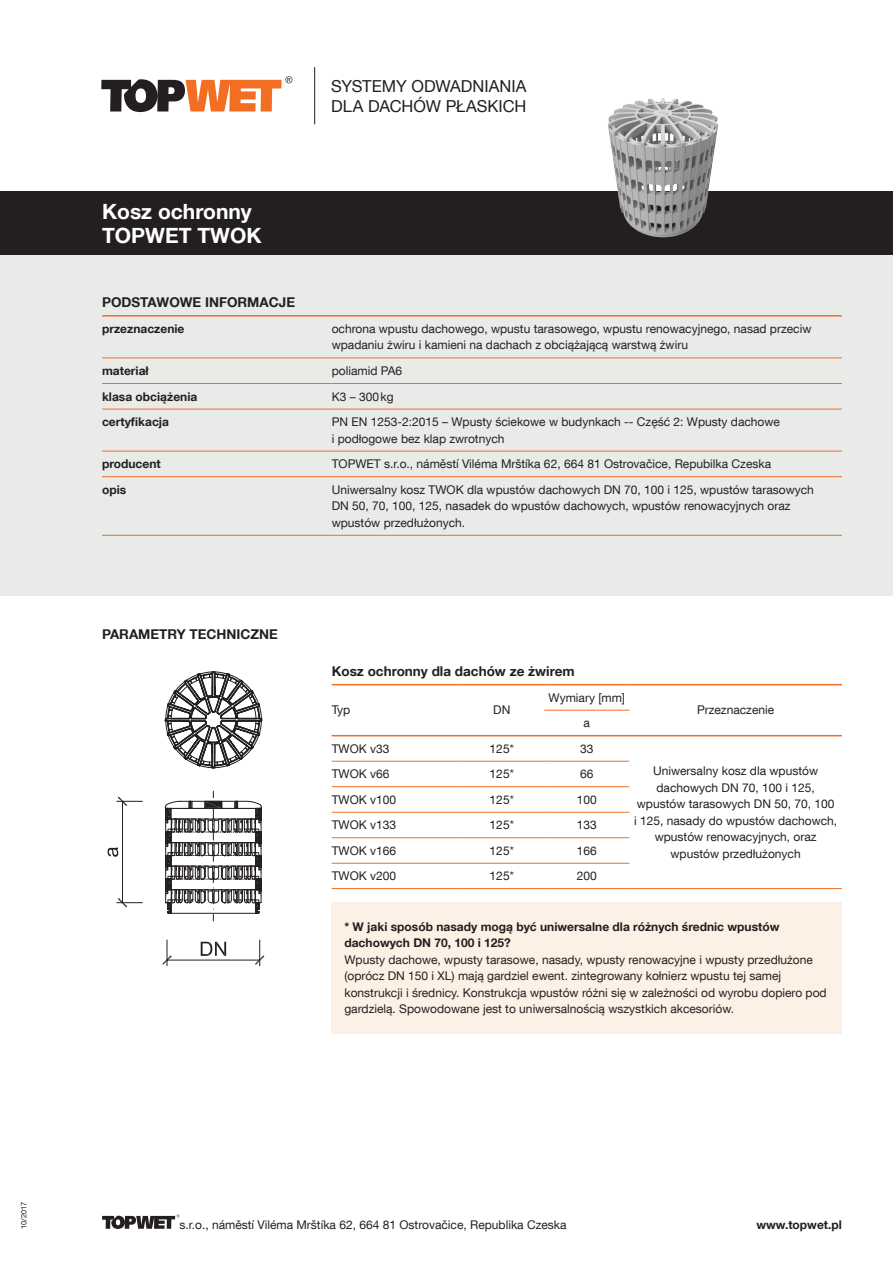
<style>
.page{position:relative;width:893px;height:1263px;background:#fff}
.page>*{position:absolute;margin:0;border:0;box-sizing:border-box;transform-origin:0 0}
.Nazev_vyrobku{font:700 21px/24px "Helvetica Neue LT Com";color:#fff}
.t1{font:16.5px/19.8px "Helvetica Neue LT Com";color:#231f20}
.Nazev_informace{font:700 13.5px "Helvetica Neue LT Com";color:#231f20}
.TAB_-_nadpis{font:700 13.5px "Helvetica Neue LT Com";color:#231f20}
.Text_normal{font:12px/16.5px "Helvetica Neue LT Com";color:#231f20}
.Text_bold{font:12px/16.5px "Helvetica Neue LT Com";color:#231f20}
.TAB_-_centr{font:12px/16.5px "Helvetica Neue LT Com";color:#231f20;text-align:center}
.Text_bold-2{font:700 12px/16.5px "Helvetica Neue LT Com";color:#231f20}
.TAB_-_leva{font:12px "Helvetica Neue LT Com";color:#231f20}
.t2{font:7.5px "Helvetica Neue LT Com";color:#231f20}
</style>
<div class="page">
<div style="left:0;top:255px;width:893px;height:340px;background:#e9ebe9"></div>
<div style="left:0;top:191px;width:893px;height:64px;background:#231f20"></div>
<svg style="left:101px;top:76px;width:191px;height:36px"></svg>
<hr style="left:314px;top:67px;width:1px;height:57px;background:#231f20">
<svg style="left:102px;top:1214px;width:78px;height:15px"></svg>
<hr style="left:102px;top:358px;width:230px;height:1px;background:#f26e22">
<hr style="left:332px;top:358px;width:510px;height:1px;background:#f26e22">
<hr style="left:102px;top:383px;width:230px;height:1px;background:#f26e22">
<hr style="left:332px;top:383px;width:510px;height:1px;background:#f26e22">
<hr style="left:102px;top:409px;width:230px;height:1px;background:#f26e22">
<hr style="left:332px;top:409px;width:510px;height:1px;background:#f26e22">
<hr style="left:102px;top:451px;width:230px;height:1px;background:#f26e22">
<hr style="left:332px;top:451px;width:510px;height:1px;background:#f26e22">
<hr style="left:102px;top:476px;width:230px;height:1px;background:#f26e22">
<hr style="left:332px;top:476px;width:510px;height:1px;background:#f26e22">
<hr style="left:102px;top:315px;width:230px;height:2px;background:#f26e22">
<hr style="left:332px;top:315px;width:510px;height:2px;background:#f26e22">
<hr style="left:102px;top:535px;width:230px;height:1px;background:#f26e22">
<hr style="left:332px;top:535px;width:510px;height:1px;background:#f26e22">
<div style="left:332px;top:902px;width:510px;height:131px;background:#fdf0e4"></div>
<img style="left:608px;top:98px;width:110px;height:140px">
<hr style="left:122px;top:801px;width:1px;height:102px;background:#231f20">
<svg style="left:117px;top:796px;width:25px;height:10px"></svg>
<svg style="left:117px;top:898px;width:25px;height:9px"></svg>
<svg style="left:108px;top:847px;width:10px;height:10px"></svg>
<hr style="left:167px;top:960px;width:93px;height:1px;background:#231f20">
<svg style="left:162px;top:940px;width:10px;height:26px"></svg>
<svg style="left:255px;top:940px;width:9px;height:26px"></svg>
<svg style="left:201px;top:942px;width:25px;height:14px"></svg>
<svg style="left:165px;top:671px;width:97px;height:250px"></svg>
<hr style="left:332px;top:684px;width:127px;height:1px;background:#f26e22">
<hr style="left:459px;top:684px;width:85px;height:1px;background:#f26e22">
<hr style="left:544px;top:684px;width:85px;height:1px;background:#f26e22">
<hr style="left:629px;top:684px;width:213px;height:1px;background:#f26e22">
<hr style="left:544px;top:710px;width:85px;height:1px;background:#f26e22">
<hr style="left:332px;top:735px;width:127px;height:1px;background:#f26e22">
<hr style="left:459px;top:735px;width:85px;height:1px;background:#f26e22">
<hr style="left:544px;top:735px;width:85px;height:1px;background:#f26e22">
<hr style="left:629px;top:735px;width:213px;height:1px;background:#f26e22">
<hr style="left:332px;top:761px;width:127px;height:1px;background:#f26e22">
<hr style="left:459px;top:761px;width:85px;height:1px;background:#f26e22">
<hr style="left:544px;top:761px;width:85px;height:1px;background:#f26e22">
<hr style="left:332px;top:786px;width:127px;height:1px;background:#f26e22">
<hr style="left:459px;top:786px;width:85px;height:1px;background:#f26e22">
<hr style="left:544px;top:786px;width:85px;height:1px;background:#f26e22">
<hr style="left:332px;top:812px;width:127px;height:1px;background:#f26e22">
<hr style="left:459px;top:812px;width:85px;height:1px;background:#f26e22">
<hr style="left:544px;top:812px;width:85px;height:1px;background:#f26e22">
<hr style="left:332px;top:837px;width:127px;height:1px;background:#f26e22">
<hr style="left:332px;top:863px;width:127px;height:1px;background:#f26e22">
<hr style="left:332px;top:888px;width:127px;height:1px;background:#f26e22">
<hr style="left:459px;top:837px;width:85px;height:1px;background:#f26e22">
<hr style="left:459px;top:863px;width:85px;height:1px;background:#f26e22">
<hr style="left:459px;top:888px;width:85px;height:1px;background:#f26e22">
<hr style="left:544px;top:837px;width:85px;height:1px;background:#f26e22">
<hr style="left:544px;top:863px;width:85px;height:1px;background:#f26e22">
<hr style="left:544px;top:888px;width:85px;height:1px;background:#f26e22">
<hr style="left:629px;top:888px;width:213px;height:1px;background:#f26e22">
<p class="t2" style="left:19px;top:1229px;width:29px;rotate:-90deg">10/2017</p>
<p class="Nazev_vyrobku" style="left:102px;top:199px;width:161px">Kosz ochronny<br>TOPWET TWOK</p>
<h2 class="t1" style="left:331px;top:76px;width:197px">SYSTEMY ODWADNIANIA<br>DLA DACHÓW PŁASKICH</h2>
<p class="Nazev_informace" style="left:102px;top:294px;width:195px">PODSTAWOWE INFORMACJE</p>
<p class="Text_bold-2" style="left:102px;top:320px;width:84px">przeznaczenie</p>
<p class="Text_normal" style="left:332px;top:320px;width:481px">ochrona wpustu dachowego, wpustu tarasowego, wpustu renowacyjnego, nasad przeciw wpadaniu żwiru i kamieni na dachach z obciążającą warstwą żwiru</p>
<p class="Text_bold-2" style="left:102px;top:362px;width:48px">materiał</p>
<p class="Text_normal" style="left:332px;top:362px;width:72px">poliamid PA6</p>
<p class="Text_bold-2" style="left:102px;top:388px;width:97px">klasa obciążenia</p>
<p class="Text_normal" style="left:332px;top:388px;width:63px">K3 – 300kg</p>
<p class="Text_bold-2" style="left:102px;top:413px;width:69px">certyfikacja</p>
<p class="Text_normal" style="left:332px;top:413px;width:450px">PN EN 1253-2:2015 – Wpusty ściekowe w budynkach -- Część 2: Wpusty dachowe</p>
<p class="Text_normal" style="left:332px;top:430px;width:174px">i podłogowe bez klap zwrotnych</p>
<p class="Text_bold-2" style="left:102px;top:455px;width:60px">producent</p>
<p class="Text_normal" style="left:332px;top:455px;width:441px">TOPWET s.r.o., náměstí Viléma Mrštíka 62, 664 81 Ostrovačice, Repubilka Czeska</p>
<p class="Text_bold-2" style="left:102px;top:481px;width:26px">opis</p>
<p class="Text_normal" style="left:332px;top:481px;width:484px">Uniwersalny kosz TWOK dla wpustów dachowych DN 70, 100 i 125, wpustów tarasowych<br>DN 50, 70, 100, 125, nasadek do wpustów dachowych, wpustów renowacyjnych oraz wpustów przedłużonych.</p>
<p class="Nazev_informace" style="left:102px;top:626px;width:177px">PARAMETRY TECHNICZNE</p>
<p class="TAB_-_nadpis" style="left:332px;top:663px;width:244px">Kosz ochronny dla dachów ze żwirem</p>
<p class="TAB_-_leva" style="left:332px;top:703px;width:20px">Typ</p>
<p class="TAB_-_centr" style="left:493px;top:702px;width:19px">DN</p>
<p class="TAB_-_centr" style="left:549px;top:689px;width:78px">Wymiary [mm]</p>
<p class="TAB_-_centr" style="left:584px;top:714px;width:8px">a</p>
<p class="TAB_-_leva" style="left:332px;top:741px;width:59px">TWOK v33</p>
<p class="TAB_-_centr" style="left:490px;top:740px;width:26px">125*</p>
<p class="TAB_-_centr" style="left:580px;top:740px;width:15px">33</p>
<p class="TAB_-_leva" style="left:332px;top:766px;width:59px">TWOK v66</p>
<p class="TAB_-_centr" style="left:490px;top:765px;width:26px">125*</p>
<p class="TAB_-_centr" style="left:580px;top:765px;width:15px">66</p>
<p class="TAB_-_leva" style="left:332px;top:792px;width:66px">TWOK v100</p>
<p class="TAB_-_centr" style="left:490px;top:791px;width:26px">125*</p>
<p class="TAB_-_centr" style="left:577px;top:791px;width:22px">100</p>
<p class="TAB_-_leva" style="left:332px;top:817px;width:66px">TWOK v133</p>
<p class="TAB_-_centr" style="left:490px;top:816px;width:26px">125*</p>
<p class="TAB_-_centr" style="left:577px;top:816px;width:22px">133</p>
<p class="TAB_-_leva" style="left:332px;top:843px;width:66px">TWOK v166</p>
<p class="TAB_-_centr" style="left:490px;top:842px;width:26px">125*</p>
<p class="TAB_-_centr" style="left:577px;top:842px;width:22px">166</p>
<p class="TAB_-_leva" style="left:332px;top:868px;width:66px">TWOK v200</p>
<p class="TAB_-_centr" style="left:490px;top:867px;width:26px">125*</p>
<p class="TAB_-_centr" style="left:577px;top:867px;width:22px">200</p>
<p class="TAB_-_centr" style="left:697px;top:702px;width:79px">Przeznaczenie</p>
<p class="TAB_-_centr" style="left:634px;top:763px;width:205px">Uniwersalny kosz dla wpustów dachowych DN 70, 100 i 125, wpustów tarasowych DN 50, 70, 100 i 125, nasady do wpustów dachowch, wpustów renowacyjnych, oraz wpustów przedłużonych</p>
<p class="Text_bold-2" style="left:344px;top:918px;width:437px">* W jaki sposób nasady mogą być uniwersalne dla różnych średnic wpustów dachowych DN 70, 100 i 125?</p>
<p class="Text_bold" style="left:344px;top:951px;width:484px">Wpusty dachowe, wpusty tarasowe, nasady, wpusty renowacyjne i wpusty przedłużone (oprócz DN 150 i XL) mają gardziel ewent. zintegrowany kołnierz wpustu tej samej konstrukcji i średnicy. Konstrukcja wpustów różni się w zależności od wyrobu dopiero pod gardzielą. Spowodowane jest to uniwersalnością wszystkich akcesoriów.</p>
<p class="Text_bold" style="left:180px;top:1216px;width:389px">s.r.o., náměstí Viléma Mrštíka 62, 664 81 Ostrovačice, Republika Czeska</p>
<p class="Text_bold-2" style="left:756px;top:1216px;width:87px">www.topwet.pl</p>
</div>
